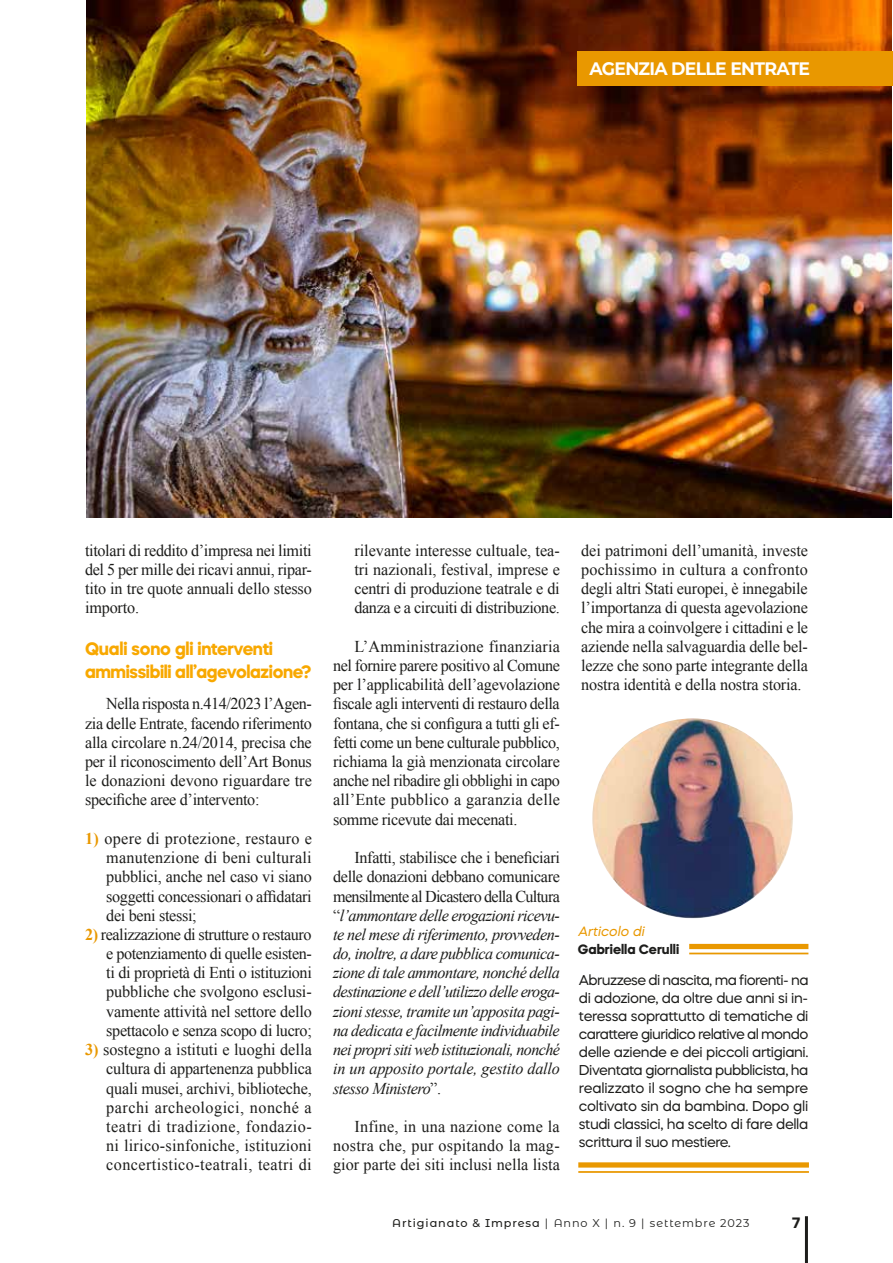
<style>
.page{position:relative;width:893px;height:1263px;background:#fff}
.page>*{position:absolute;margin:0;border:0;box-sizing:border-box;transform-origin:0 0}
.t1{font:700 18px/22.5px "Mazzard H";letter-spacing:-.02em;color:#f8a800}
.t2{font:700 18px "Montserrat";letter-spacing:-.04em;color:#fff;scale:.96 1}
.t3{font:16.5px/19.2px "Times New Roman";letter-spacing:-.01em;color:#1d1d1b;text-align:justify}
.t4{font:italic 16.5px/19.2px "Times New Roman";letter-spacing:-.01em;color:#1d1d1b;text-align:justify}
.t5{font:700 15px "Mazzard H";color:#1d1d1b}
.t6{font:14.25px/18px "Mazzard H";letter-spacing:-.03em;color:#1d1d1b;text-align:justify}
.t7{font:700 13.5px "Mazzard H";color:#1d1d1b}
.t8{font:italic 13.5px "Mazzard H";color:#e99800}
.t9{font:11.25px "Montserrat Alternates";letter-spacing:.08em;color:#1d1d1b}
.s1{font-weight:700;color:#e99800}
.s2{font-style:normal}
.s3{font-weight:500}
</style>
<div class="page">
<hr style="left:805px;top:1216px;width:3px;height:47px;background:#1d1d1b">
<img style="left:86px;top:0;width:806px;height:518px">
<div style="left:578px;top:51px;width:315px;height:34px;background:#e99800"></div>
<div style="left:689px;top:944px;width:119px;height:5px;background:#e99800"></div>
<hr style="left:689px;top:953px;width:119px;height:1px;background:#e99800">
<img style="left:592px;top:718px;width:201px;height:200px;border-radius:100px">
<div style="left:578px;top:1162px;width:231px;height:5px;background:#e99800"></div>
<hr style="left:578px;top:1171px;width:231px;height:2px;background:#e99800">
<p class="t2" style="left:589px;top:56px;width:231px">AGENZIA DELLE ENTRATE</p>
<p class="t3" style="left:85px;top:540px;width:228px">titolari di reddito d’impresa nei limiti del 5 per mille dei ricavi annui, ripar&shy;tito in tre quote annuali dello stesso importo.</p>
<p class="t1" style="left:85px;top:637px;width:228px">Quali sono gli interventi ammissibili all’agevolazione?</p>
<p class="t3" style="left:85px;top:694px;width:228px;text-indent:21px">Nella risposta n.414/2023 l’Agen&shy;zia delle Entrate, facendo riferimento alla circolare n.24/2014, precisa che per il riconoscimento dell’Art Bonus le donazioni devono riguardare tre specifiche aree d’intervento:</p>
<p class="t3" style="left:106px;top:828px;width:207px;text-indent:-21px"><span class="s1">1)</span> opere di protezione, restauro e manutenzione di beni culturali pubblici, anche nel caso vi siano soggetti concessionari o affidatari dei beni stessi;</p>
<p class="t3" style="left:106px;top:924px;width:207px;text-indent:-21px"><span class="s1">2)</span> realizzazione di strutture o restauro e potenziamento di quelle esisten&shy;ti di proprietà di Enti o istituzioni pubbliche che svolgono esclusi&shy;vamente attività nel settore dello spettacolo e senza scopo di lucro;</p>
<p class="t3" style="left:106px;top:1040px;width:207px;text-indent:-21px"><span class="s1">3)</span> sostegno a istituti e luoghi della cultura di appartenenza pubblica quali musei, archivi, biblioteche, parchi archeologici, nonché a teatri di tradizione, fondazio&shy;ni lirico-sinfoniche, istituzioni concertistico-teatrali, teatri di</p>
<p class="t3" style="left:354px;top:540px;width:207px">rilevante interesse cultuale, tea&shy;tri nazionali, festival, imprese e centri di produzione teatrale e di danza e a circuiti di distribuzione.</p>
<p class="t3" style="left:333px;top:636px;width:228px;text-indent:21px">L’Amministrazione finanziaria nel fornire parere positivo al Comune per l’applicabilità dell’agevolazione fiscale agli interventi di restauro della fontana, che si configura a tutti gli ef&shy;fetti come un bene culturale pubblico, richiama la già menzionata circolare anche nel ribadire gli obblighi in capo all’Ente pubblico a garanzia delle somme ricevute dai mecenati.</p>
<p class="t4" style="left:333px;top:847px;width:228px;text-indent:21px"><span class="s2">Infatti, stabilisce che i beneficiari delle donazioni debbano comunicare mensilmente al Dicastero della Cultura “</span>l’ammontare delle erogazioni ricevu&shy;te nel mese di riferimento, provveden&shy;do, inoltre, a dare pubblica comunica&shy;zione di tale ammontare, nonché della destinazione e dell’utilizzo delle eroga&shy;zioni stesse, tramite un’apposita pagi&shy;na dedicata e facilmente individuabile nei propri siti web istituzionali, nonché in un apposito portale, gestito dallo stesso Ministero<span class="s2">”.</span></p>
<p class="t3" style="left:333px;top:1116px;width:228px;text-indent:21px">Infine, in una nazione come la nostra che, pur ospitando la mag&shy;gior parte dei siti inclusi nella lista</p>
<p class="t3" style="left:581px;top:540px;width:228px">dei patrimoni dell’umanità, investe pochissimo in cultura a confronto degli altri Stati europei, è innegabile l’importanza di questa agevolazione che mira a coinvolgere i cittadini e le aziende nella salvaguardia delle bel&shy;lezze che sono parte integrante della nostra identità e della nostra storia.</p>
<p class="t8" style="left:578px;top:922px;width:71px">Articolo di</p>
<p class="t7" style="left:578px;top:940px;width:103px">Gabriella Cerulli</p>
<p class="t6" style="left:579px;top:970px;width:231px">Abruzzese di nascita, ma fiorenti- na di adozione, da oltre due anni si in&shy;teressa soprattutto di tematiche di carattere giuridico relative al mondo delle aziende e dei piccoli artigiani.<br>Diventata giornalista pubblicista, ha realizzato il sogno che ha sempre coltivato sin da bambina. Dopo gli studi classici, ha scelto di fare della scrittura il suo mestiere.</p>
<p class="t9" style="left:392px;top:1215px;width:359px"><span class="s3">Artigianato &amp; Impresa</span> | Anno X | n. 9 | settembre 2023</p>
<p class="t5" style="left:792px;top:1212px;width:10px">7</p>
</div>
